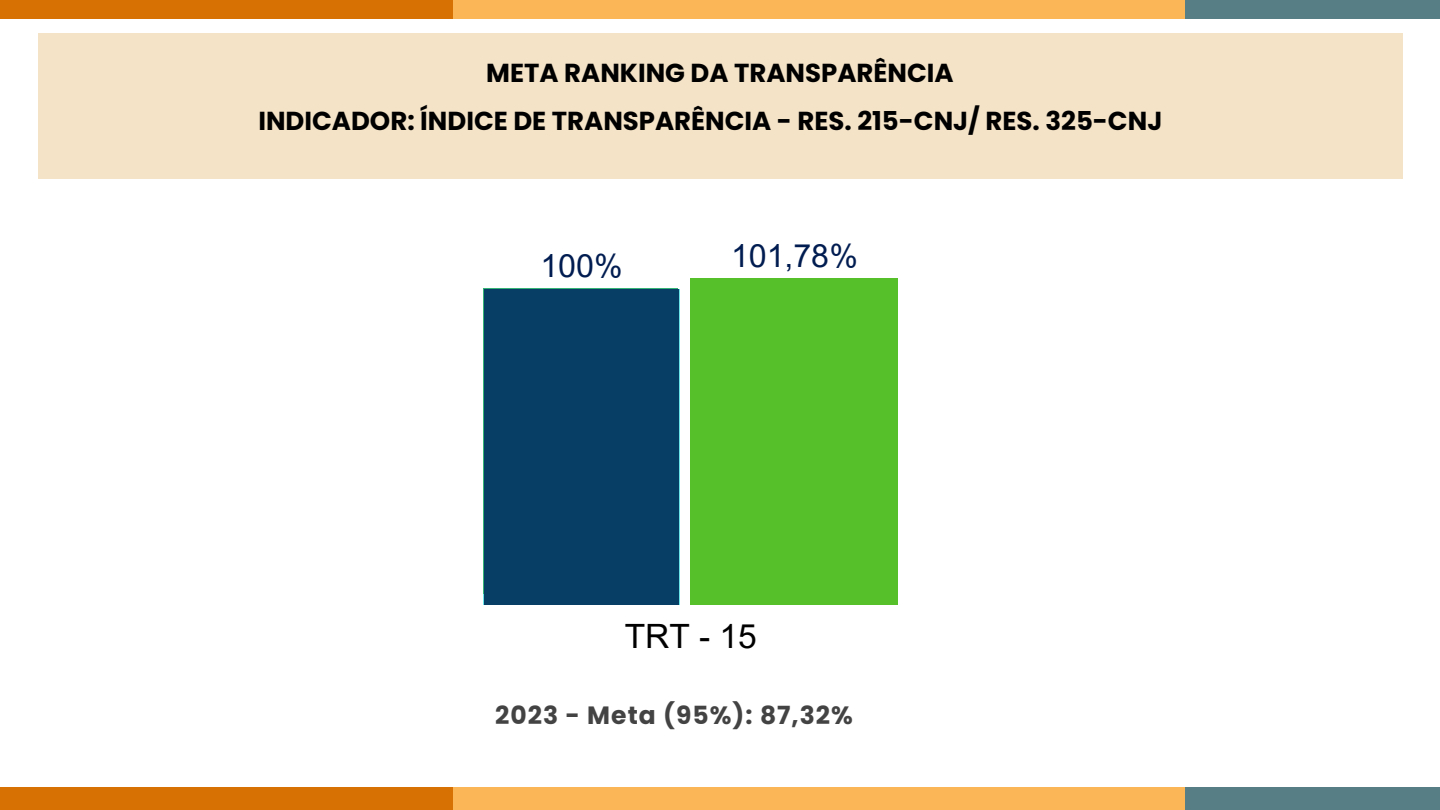
<style>
.page{position:relative;width:1440px;height:810px;background:#fff}
.page>*{position:absolute;margin:0;border:0;box-sizing:border-box;transform-origin:0 0}
.t1{font:33.5px "Arial MT Pro";color:#000}
.t2{font:32px "Arial MT Pro";color:#011c50}
.t3{font:700 26px/48.2px "Poppins";color:#000}
.t4{font:700 25px "Poppins";letter-spacing:.04em;color:#434343}
</style>
<div class="page">
<div style="left:38px;top:34px;width:1364px;height:145px;background:#f4e3c7"></div>
<div style="left:1078px;top:787px;width:362px;height:23px;background:#577e85"></div>
<div style="left:0;top:787px;width:493px;height:23px;background:#d77103"></div>
<div style="left:453px;top:787px;width:732px;height:23px;background:#fbb657"></div>
<div style="left:1078px;top:0;width:362px;height:18px;background:#577e85"></div>
<div style="left:0;top:0;width:493px;height:18px;background:#d77103"></div>
<div style="left:453px;top:0;width:732px;height:18px;background:#fbb657"></div>
<div style="left:691px;top:278px;width:207px;height:326px;background:#56c02b"></div>
<div style="left:484px;top:289px;width:195px;height:315px;background:#063e66"></div>
<p class="t3" style="left:258px;top:49px;width:906px;text-indent:228px">META RANKING DA TRANSPARÊNCIA<br>INDICADOR: ÍNDICE DE TRANSPARÊNCIA - RES. 215-CNJ/ RES. 325-CNJ</p>
<p class="t2" style="left:540px;top:254px;width:83px">100%</p>
<p class="t2" style="left:731px;top:243px;width:128px">101,78%</p>
<p class="t1" style="left:625px;top:623px;width:134px">TRT - 15</p>
<p class="t4" style="left:495px;top:698px;width:359px">2023 - Meta (95%): 87,32%</p>
</div>
